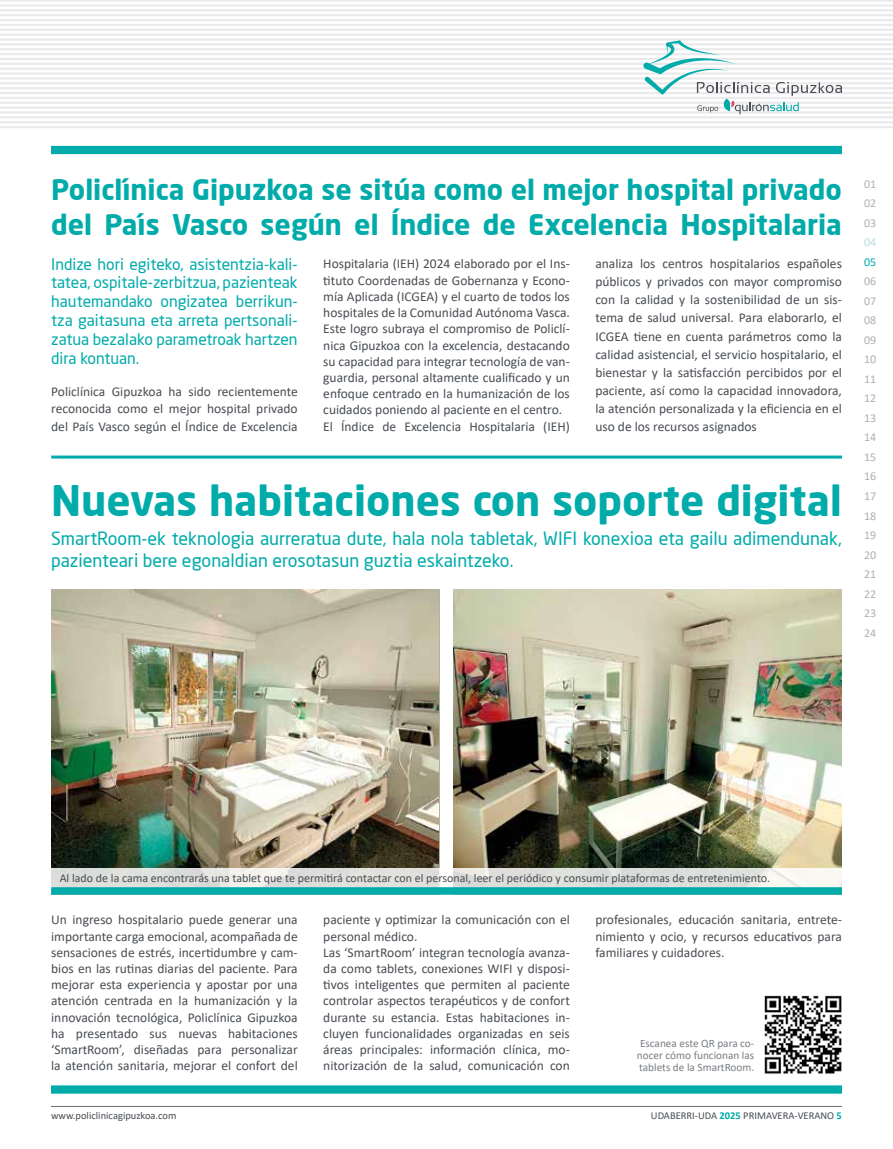
<style>
.page{position:relative;width:893px;height:1149px;background:#fff}
.page>*{position:absolute;margin:0;border:0;box-sizing:border-box;transform-origin:0 0}
.t1{font:700 41.25px "Neo Sans";color:#00abaa}
.t2{font:700 27.9px/34.5px "Neo Sans";color:#00abaa}
.t3{font:18px/21.6px "Neo Sans";color:#00abaa}
.t4{font:15.75px/18.9px "Neo Sans";color:#00abaa;text-align:justify}
.t5{font:13.5px/16.2px "Calibri";color:#484d52;text-align:justify}
.t6{font:12px "Calibri";color:#484d52}
.t7{font:12px/19.5px "Calibri";color:#aeb0b5;text-align:justify}
.t8{font:12px "Calibri";color:#b9dfdf}
.t9{font:12px "Calibri";color:#00abaa}
.t10{font:11.25px/12px "Calibri";color:#797d82;text-align:justify}
.t11{font:10.5px "Calibri";color:#484d52}
.s1{font-weight:700;color:#00abaa}
</style>
<div class="page">
<hr style="left:0;top:126px;width:893px;height:2px;background:#eaeaec">
<hr style="left:0;top:121px;width:893px;height:2px;background:#eaeaec">
<hr style="left:0;top:116px;width:893px;height:2px;background:#eaeaec">
<hr style="left:0;top:111px;width:893px;height:3px;background:#eaeaec">
<hr style="left:0;top:106px;width:893px;height:3px;background:#eaeaec">
<hr style="left:0;top:102px;width:893px;height:2px;background:#eaeaec">
<hr style="left:0;top:97px;width:893px;height:2px;background:#eaeaec">
<hr style="left:0;top:92px;width:893px;height:2px;background:#eaeaec">
<hr style="left:0;top:87px;width:893px;height:2px;background:#eaeaec">
<hr style="left:0;top:82px;width:893px;height:2px;background:#eaeaec">
<hr style="left:0;top:77px;width:893px;height:3px;background:#eaeaec">
<hr style="left:0;top:72px;width:893px;height:3px;background:#eaeaec">
<hr style="left:0;top:68px;width:893px;height:2px;background:#eaeaec">
<hr style="left:0;top:63px;width:893px;height:2px;background:#eaeaec">
<hr style="left:0;top:58px;width:893px;height:2px;background:#eaeaec">
<hr style="left:0;top:53px;width:893px;height:2px;background:#eaeaec">
<hr style="left:0;top:48px;width:893px;height:2px;background:#eaeaec">
<hr style="left:0;top:43px;width:893px;height:2px;background:#eaeaec">
<hr style="left:0;top:38px;width:893px;height:3px;background:#eaeaec">
<hr style="left:0;top:34px;width:893px;height:2px;background:#eaeaec">
<hr style="left:0;top:29px;width:893px;height:2px;background:#eaeaec">
<hr style="left:0;top:24px;width:893px;height:2px;background:#eaeaec">
<hr style="left:0;top:19px;width:893px;height:2px;background:#eaeaec">
<hr style="left:0;top:14px;width:893px;height:2px;background:#eaeaec">
<hr style="left:0;top:9px;width:893px;height:2px;background:#eaeaec">
<hr style="left:0;top:4px;width:893px;height:3px;background:#eaeaec">
<hr style="left:0;top:0;width:893px;height:2px;background:#eaeaec">
<hr style="left:51px;top:1105px;width:791px;height:1px;background:#686d72">
<img style="left:51px;top:589px;width:387px;height:279px">
<img style="left:454px;top:589px;width:388px;height:279px">
<svg style="left:643px;top:40px;width:199px;height:74px"></svg>
<div style="left:51px;top:146px;width:791px;height:8px;background:#00abaa"></div>
<div style="left:51px;top:1085px;width:791px;height:8px;background:#00abaa"></div>
<img style="left:764px;top:995px;width:78px;height:79px">
<hr style="left:51px;top:455px;width:791px;height:3px;background:#00abaa">
<svg style="left:51px;top:868px;width:791px;height:18px;background:#e2e2df"></svg>
<svg style="left:51px;top:886px;width:791px;height:8px;background:#22b3b2"></svg>
<h2 class="t2" style="left:51px;top:172px;width:792px">Policlínica Gipuzkoa se sitúa como el mejor hospital privado del País Vasco según el Índice de Excelencia Hospitalaria</h2>
<p class="t4" style="left:51px;top:254px;width:248px">Indize hori egiteko, asistentzia-kali&shy;tatea, ospitale-zerbitzua, pazienteak hautemandako ongizatea berrikun&shy;tza gaitasuna eta arreta pertsonali&shy;zatua bezalako parametroak hartzen dira kontuan.</p>
<p class="t5" style="left:51px;top:382px;width:248px;line-height:17.2px">Policlínica Gipuzkoa ha sido recientemente reconocida como el mejor hospital privado del País Vasco según el Índice de Excelencia</p>
<p class="t5" style="left:323px;top:255px;width:248px;text-align:left">Hospitalaria (IEH) 2024 elaborado por el Ins&shy;tituto Coordenadas de Gobernanza y Econo&shy;mía Aplicada (ICGEA) y el cuarto de todos los hospitales de la Comunidad Autónoma Vasca.<br>Este logro subraya el compromiso de Policlí&shy;nica Gipuzkoa con la excelencia, destacando su capacidad para integrar tecnología de van&shy;guardia, personal altamente cualificado y un enfoque centrado en la humanización de los cuidados poniendo al paciente en el centro.<br>El Índice de Excelencia Hospitalaria (IEH)</p>
<p class="t5" style="left:595px;top:254px;width:248px;line-height:18px">analiza los centros hospitalarios españoles públicos y privados con mayor compromiso con la calidad y la sostenibilidad de un sis&shy;tema de salud universal. Para elaborarlo, el ICGEA tiene en cuenta parámetros como la calidad asistencial, el servicio hospitalario, el bienestar y la satisfacción percibidos por el paciente, así como la capacidad innovadora, la atención personalizada y la eficiencia en el uso de los recursos asignados</p>
<h1 class="t1" style="left:51px;top:473px;width:792px">Nuevas habitaciones con soporte digital</h1>
<h3 class="t3" style="left:51px;top:527px;width:792px">SmartRoom-ek teknologia aurreratua dute, hala nola tabletak, WIFI konexioa eta gailu adimendunak, pazienteari bere egonaldian erosotasun guztia eskaintzeko.</h3>
<p class="t7" style="left:864px;top:174px;width:14px">01<br>02<br>03</p>
<p class="t8" style="left:864px;top:234px;width:14px">04</p>
<p class="t9" style="left:864px;top:253px;width:14px">05</p>
<p class="t7" style="left:864px;top:271px;width:14px">06<br>07<br>08<br>09<br>10<br>11<br>12<br>13<br>14<br>15<br>16<br>17<br>18<br>19<br>20<br>21<br>22<br>23<br>24</p>
<p class="t6" style="left:60px;top:869px;width:712px">Al lado de la cama encontrarás una tablet que te permitirá contactar con el personal, leer el periódico y consumir plataformas de entretenimiento.</p>
<p class="t5" style="left:51px;top:911px;width:248px">Un ingreso hospitalario puede generar una importante carga emocional, acompañada de sensaciones de estrés, incertidumbre y cam&shy;bios en las rutinas diarias del paciente. Para mejorar esta experiencia y apostar por una atención centrada en la humanización y la innovación tecnológica, Policlínica Gipuzkoa ha presentado sus nuevas habitaciones ‘SmartRoom’, diseñadas para personalizar la atención sanitaria, mejorar el confort del</p>
<p class="t5" style="left:323px;top:911px;width:248px;text-align:left">paciente y optimizar la comunicación con el personal médico.<br>Las ‘SmartRoom’ integran tecnología avanza&shy;da como tablets, conexiones WIFI y disposi&shy;tivos inteligentes que permiten al paciente controlar aspectos terapéuticos y de confort durante su estancia. Estas habitaciones in&shy;cluyen funcionalidades organizadas en seis áreas principales: información clínica, mo&shy;nitorización de la salud, comunicación con</p>
<p class="t5" style="left:595px;top:911px;width:248px">profesionales, educación sanitaria, entrete&shy;nimiento y ocio, y recursos educativos para familiares y cuidadores.</p>
<p class="t10" style="left:637px;top:1036px;width:119px">Escanea este QR para co&shy;nocer cómo funcionan las tablets de la SmartRoom.</p>
<p class="t11" style="left:51px;top:1107px;width:127px">www.policlinicagipuzkoa.com</p>
<p class="t11" style="left:651px;top:1107px;width:193px">UDABERRI-UDA <span class="s1">2025</span> PRIMAVERA-VERANO <span class="s1">5</span></p>
</div>
